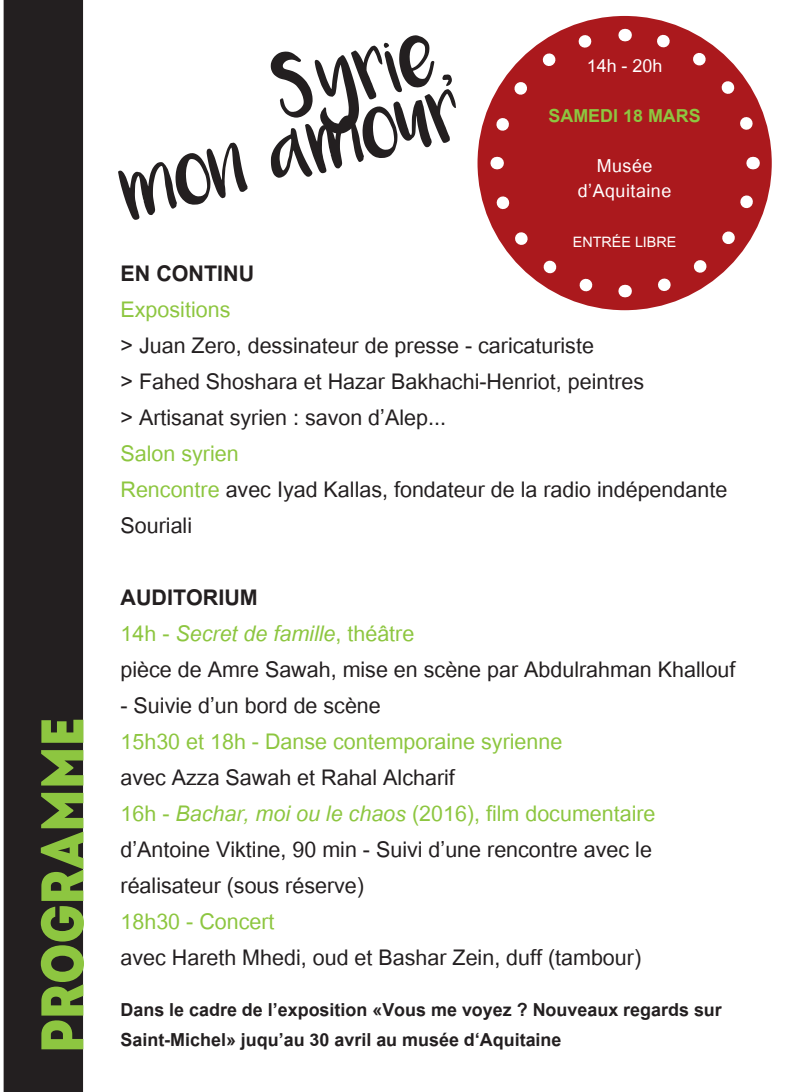
<style>
.page{position:relative;width:787px;height:1092px;background:#fff}
.page>*{position:absolute;margin:0;border:0;box-sizing:border-box;transform-origin:0 0}
.t1{font:60px "Intro Cond Black Free";color:#8dc640}
.t2{font:50px/60px "Luna";color:#231f20;text-align:right}
.t3{font:30px/36px "Utsaah";color:#231f20}
.t4{font:30px "Utsaah";color:#8dc640}
.t5{font:700 30px "Utsaah";color:#231f20}
.t6{font:700 25px/30px "Utsaah";color:#231f20}
.t7{font:25px/25px "Utsaah";color:#fff;text-align:center}
.t8{font:700 25px "Utsaah";color:#8dc640}
.t9{font:20px "Utsaah";color:#fff}
.s1{color:#8dc640}
.s2{font-weight:700}
.s3{font-style:italic;color:#8dc640}
</style>
<div class="page">
<div style="left:3px;top:0;width:81px;height:1091px;background:#231f20"></div>
<div style="left:477px;top:16px;width:294px;height:294px;background:#ab191d;border-radius:50%"></div>
<svg style="left:658px;top:157px;width:107px;height:143px"></svg>
<svg style="left:624px;top:22px;width:138px;height:108px"></svg>
<svg style="left:484px;top:26px;width:108px;height:143px"></svg>
<svg style="left:487px;top:196px;width:138px;height:108px"></svg>
<h1 class="t1" style="left:22px;top:1052px;width:337px;rotate:-90deg">Programme</h1>
<h2 class="t2" style="left:104px;top:117px;width:349px;rotate:-14deg">Syrie,<br>mon amour</h2>
<p class="t7" style="left:587px;top:55px;width:77px">14h - 20h</p>
<p class="t8" style="left:548px;top:103px;width:152px">Samedi 18 Mars</p>
<p class="t7" style="left:578px;top:155px;width:95px">Musée d’Aquitaine</p>
<p class="t9" style="left:573px;top:232px;width:103px">Entrée libre</p>
<p class="t5" style="left:120px;top:259px;width:135px">En continu</p>
<p class="t4" style="left:120px;top:295px;width:111px">Expositions</p>
<p class="t3" style="left:120px;top:329px;width:525px">&gt; Juan Zero, dessinateur de presse - caricaturiste<br>&gt; Fahed Shoshara et Hazar Bakhachi-Henriot, peintres &gt; Artisanat syrien : savon d’Alep...</p>
<p class="t3" style="left:120px;top:437px;width:608px"><span class="s1">Salon syrien<br>Rencontre</span> avec Iyad Kallas, fondateur de la radio indépendante<br>Souriali</p>
<p class="t3" style="left:120px;top:581px;width:616px"><span class="s2">Auditorium<br></span><span class="s1">14h -</span> <span class="s3">Secret de famille</span><span class="s1">, théâtre<br></span>pièce de Amre Sawah, mise en scène par Abdulrahman Khallouf</p>
<p class="t3" style="left:120px;top:689px;width:262px">- Suivie d’un bord de scène</p>
<p class="t4" style="left:120px;top:727px;width:443px">15h30 et 18h - Danse contemporaine syrienne</p>
<p class="t3" style="left:120px;top:761px;width:536px">avec Azza Sawah et Rahal Alcharif<br><span class="s1">16h -</span> <span class="s3">Bachar, moi ou le chaos</span> <span class="s1">(2016), film documentaire </span>d’Antoine Viktine, 90 min - Suivi d’une rencontre avec le réalisateur (sous réserve)</p>
<p class="t4" style="left:120px;top:907px;width:155px">18h30 - Concert</p>
<p class="t3" style="left:120px;top:941px;width:522px">avec Hareth Mhedi, oud et Bashar Zein, duff (tambour)</p>
<p class="t6" style="left:120px;top:996px;width:603px">Dans le cadre de l’exposition «Vous me voyez ? Nouveaux regards sur<br>Saint-Michel» juqu’au 30 avril au musée d‘Aquitaine</p>
</div>
